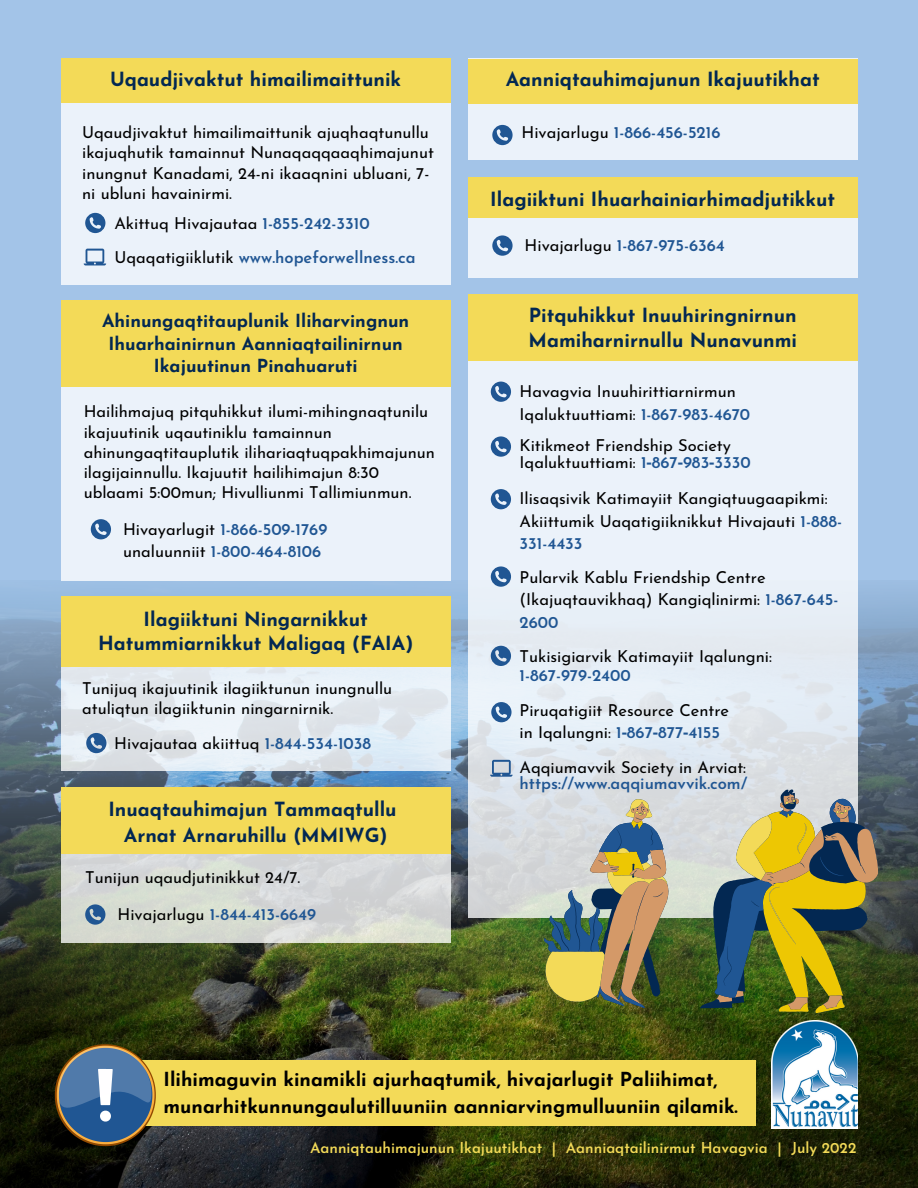
<style>
.page{position:relative;width:918px;height:1188px;background:#a3c4e8}
.page>*{position:absolute;margin:0;border:0;box-sizing:border-box;transform-origin:0 0}
.t1{font:700 19.5px/24.8px "Josefin Sans";color:#032852;text-align:center}
.t2{font:700 19.35px/27px "Josefin Sans";color:#000}
.t3{font:700 18px/22.5px "Josefin Sans";color:#032852;text-align:center}
.t4{font:16.5px/20.2px "Josefin Sans";color:#000}
.t5{font:600 16.5px/33.8px "Josefin Sans";color:#205693}
.t6{font:600 15px "Josefin Sans";color:#f3da58}
.s1{font-weight:400;color:#000}
.s2{font-weight:600;color:#205693}
.s3{font-family:"Noto Sans";font-weight:700;color:#205693}
</style>
<div class="page">
<img style="left:0;top:1031px;width:918px;height:157px">
<img style="left:0;top:574px;width:918px;height:457px">
<div style="left:106px;top:1060px;width:650px;height:66px;background:#f3da58"></div>
<svg style="left:54px;top:1043px;width:103px;height:117px;background:#4b5e6a"></svg>
<div style="left:61px;top:58px;width:389px;height:226px;background:#ebf2fa"></div>
<div style="left:61px;top:58px;width:389px;height:45px;background:#f3da58"></div>
<svg style="left:85px;top:213px;width:20px;height:20px"></svg>
<svg style="left:84px;top:249px;width:22px;height:16px"></svg>
<div style="left:61px;top:300px;width:389px;height:280px;background:#ebf2fa"></div>
<div style="left:61px;top:300px;width:389px;height:87px;background:#f3da58"></div>
<svg style="left:91px;top:519px;width:20px;height:20px"></svg>
<div style="left:61px;top:788px;width:389px;height:155px;background:linear-gradient(to right,#d6dad3,#d7d9d8)"></div>
<div style="left:61px;top:788px;width:389px;height:66px;background:#f3da58"></div>
<svg style="left:85px;top:904px;width:20px;height:21px"></svg>
<img style="left:772px;top:1020px;width:85px;height:108px">
<svg style="left:61px;top:667px;width:389px;height:104px;background:#e2eaf0"></svg>
<div style="left:61px;top:596px;width:389px;height:71px;background:#f3da58"></div>
<svg style="left:86px;top:733px;width:20px;height:20px"></svg>
<svg style="left:468px;top:361px;width:389px;height:557px;background:#e6edf4"></svg>
<div style="left:468px;top:295px;width:389px;height:66px;background:#f3da58"></div>
<svg style="left:491px;top:382px;width:20px;height:20px"></svg>
<svg style="left:490px;top:760px;width:23px;height:17px"></svg>
<svg style="left:491px;top:436px;width:20px;height:21px"></svg>
<svg style="left:491px;top:489px;width:20px;height:20px"></svg>
<svg style="left:491px;top:566px;width:20px;height:21px"></svg>
<svg style="left:491px;top:646px;width:20px;height:20px"></svg>
<svg style="left:491px;top:702px;width:21px;height:20px"></svg>
<svg style="left:544px;top:789px;width:334px;height:224px;background:#9fa895"></svg>
<svg style="left:590px;top:793px;width:288px;height:218px;background:#77785d"></svg>
<svg style="left:544px;top:799px;width:312px;height:209px;background:#596439"></svg>
<svg style="left:546px;top:799px;width:301px;height:203px;background:#999a6d"></svg>
<div style="left:468px;top:59px;width:389px;height:101px;background:#ebf2fa"></div>
<div style="left:468px;top:59px;width:389px;height:45px;background:#f3da58"></div>
<svg style="left:492px;top:125px;width:21px;height:20px"></svg>
<div style="left:468px;top:178px;width:389px;height:100px;background:#ebf2fa"></div>
<div style="left:468px;top:178px;width:389px;height:40px;background:#f3da58"></div>
<svg style="left:492px;top:235px;width:21px;height:21px"></svg>
<p class="t1" style="left:110px;top:69px;width:293px">Uqaudjivaktut himailimaittunik</p>
<p class="t4" style="left:82px;top:124px;width:353px">Uqaudjivaktut himailimaittunik ajuqhaqtunullu ikajuqhutik tamainnut Nunaqaqqaaqhimajunut inungnut Kanadami, 24-ni ikaaqnini ubluani, 7- ni ubluni havainirmi.</p>
<p class="t5" style="left:114px;top:208px;width:303px"><span class="s1">Akittuq Hivajautaa</span> 1-855-242-3310<br><span class="s1">Uqaqatigiiklutik</span> www.hopeforwellness.ca</p>
<p class="t3" style="left:102px;top:311px;width:309px">Ahinungaqtitauplunik Iliharvingnun<br>Ihuarhainirnun Aanniaqtailinirnun<br>Ikajuutinun Pinahuaruti</p>
<p class="t4" style="left:84px;top:403px;width:353px">Hailihmajuq pitquhikkut ilumi-mihingnaqtunilu ikajuutinik uqautiniklu tamainnun ahinungaqtitauplutik ilihariaqtuqpakhimajunun ilagijainnullu. Ikajuutit hailihimajun 8:30 ublaami 5:00mun; Hivulliunmi Tallimiunmun.</p>
<p class="t5" style="left:123px;top:519px;width:206px;line-height:22.5px"><span class="s1">Hivayarlugit</span> 1-866-509-1769 <span class="s1">unaluunniit</span> 1-800-464-8106</p>
<p class="t1" style="left:98px;top:608px;width:317px">Ilagiiktuni Ningarnikkut<br>Hatummiarnikkut Maligaq (FAIA)</p>
<p class="t4" style="left:82px;top:680px;width:312px">Tunijuq ikajuutinik ilagiiktunun inungnullu atuliqtun ilagiiktunin ningarnirnik.</p>
<p class="t4" style="left:114px;top:735px;width:258px">Hivajautaa akiittuq <span class="s2">1-844-534-1038</span></p>
<p class="t1" style="left:108px;top:798px;width:290px;line-height:25.8px">Inuaqtauhimajun Tammaqtullu<br>Arnat Arnaruhillu (MMIWG)</p>
<p class="t4" style="left:85px;top:868px;width:217px">Tunijun uqaudjutinikkut 24/7.</p>
<p class="t5" style="left:118px;top:899px;width:200px"><span class="s1">Hivajarlugu</span> 1-844-413-6649</p>
<p class="t1" style="left:506px;top:69px;width:316px">Aanniqtauhimajunun Ikajuutikhat</p>
<p class="t5" style="left:522px;top:117px;width:200px"><span class="s1">Hivajarlugu</span> 1-866-456-5216</p>
<p class="t1" style="left:490px;top:189px;width:347px">Ilagiiktuni Ihuarhainiarhimadjutikkut</p>
<p class="t5" style="left:525px;top:230px;width:202px"><span class="s1">Hivajarlugu</span> 1-867-975-6364</p>
<p class="t1" style="left:529px;top:305px;width:270px;text-align:left">Pitquhikkut Inuuhiringnirnun<br>Mamiharnirnullu Nunavunmi</p>
<p class="t4" style="left:520px;top:382px;width:232px;line-height:22.5px">Havagvia Inuuhirittiarnirmun<br>Iqaluktuuttiami: <span class="s2">1-867-983-4670</span></p>
<p class="t4" style="left:520px;top:439px;width:233px;line-height:16.8px">Kitikmeot Friendship Society<br>Iqaluktuuttiami: <span class="s2">1</span><span class="s3">‐</span><span class="s2">867</span><span class="s3">‐</span><span class="s2">983</span><span class="s3">‐</span><span class="s2">3330</span></p>
<p class="t4" style="left:520px;top:489px;width:324px;line-height:22.5px">Ilisaqsivik Katimayiit Kangiqtuugaapikmi:<br>Akiittumik Uaqatigiiknikkut Hivajauti <span class="s2">1-888-<br>331-4433</span></p>
<p class="t4" style="left:520px;top:568px;width:320px;line-height:22.5px">Pularvik Kablu Friendship Centre (Ikajuqtauvikhaq) Kangiqlinirmi: <span class="s2">1-867-645-<br>2600</span></p>
<p class="t4" style="left:520px;top:647px;width:254px">Tukisigiarvik Katimayiit Iqalungni:</p>
<p class="t5" style="left:520px;top:660px;width:113px">1-867-979-2400</p>
<p class="t4" style="left:520px;top:700px;width:211px;line-height:22.5px">Piruqatigiit Resource Centre in Iqalungni: <span class="s2">1</span><span class="s3">‐</span><span class="s2">867</span><span class="s3">‐</span><span class="s2">877</span><span class="s3">‐</span><span class="s2">4155</span></p>
<p class="t4" style="left:520px;top:759px;width:228px">Aqqiumavvik Society in Arviat:</p>
<p class="t5" style="left:520px;top:768px;width:229px">https://www.aqqiumavvik.com/</p>
<p class="t2" style="left:164px;top:1068px;width:576px">Ilihimaguvin kinamikli ajurhaqtumik, hivajarlugit Paliihimat, munarhitkunnungaulutilluuniin aanniarvingmulluuniin qilamik.</p>
<p class="t6" style="left:310px;top:1142px;width:548px">Aanniqtauhimajunun Ikajuutikhat | Aanniaqtailinirmut Havagvia | July 2022</p>
</div>
